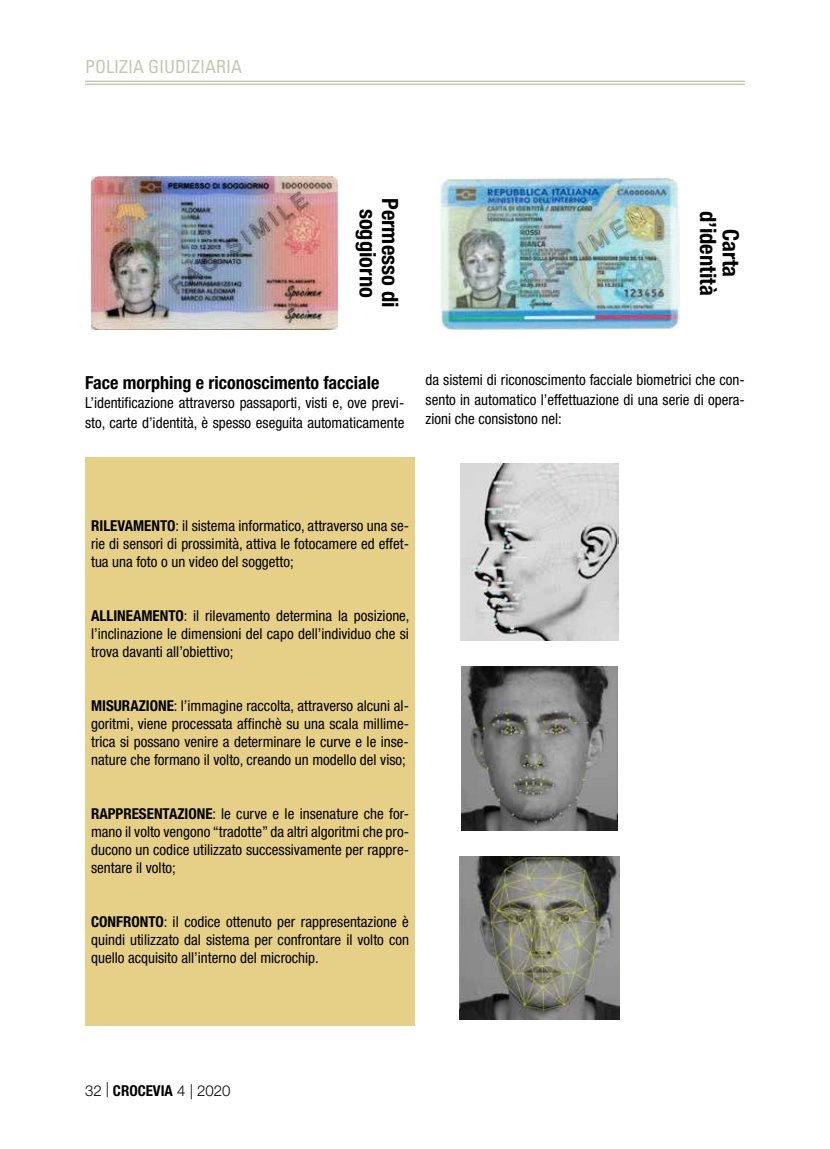
<style>
.page{position:relative;width:830px;height:1149px;background:#fff}
.page>*{position:absolute;margin:0;border:0;box-sizing:border-box;transform-origin:0 0}
.t1{font:700 condensed 22.5px/22.5px "Helvetica Neue LT Std";color:#000;text-align:center}
.t2{font:700 condensed 18px "Helvetica Neue LT Std";color:#000}
.t3{font:condensed 18px "Univers LT Std";color:#c5c9af}
.t4{font:condensed 15px/18px "Helvetica Neue LT Std";color:#000;text-align:justify}
.t5{font:300 15px "Helvetica Neue LT Std";color:#000}
.s1{font-weight:700}
.s2{font-weight:700;font-stretch:condensed}
</style>
<div class="page">
<hr style="left:85px;top:81px;width:659px;height:1px;background:#c5c9af">
<hr style="left:85px;top:84px;width:659px;height:1px;background:#c5c9af">
<img style="left:91px;top:176px;width:246px;height:153px">
<img style="left:439px;top:176px;width:240px;height:154px">
<div style="left:85px;top:457px;width:330px;height:568px;background:#e6cf87"></div>
<img style="left:460px;top:463px;width:158px;height:177px">
<img style="left:461px;top:666px;width:156px;height:164px">
<img style="left:459px;top:856px;width:160px;height:163px">
<p class="t3" style="left:85px;top:55px;width:159px">POLIZIA GIUDIZIARIA</p>
<h1 class="t1" style="left:401px;top:198px;width:111px;rotate:90deg">Permesso di soggiorno</h1>
<h1 class="t1" style="left:742px;top:210px;width:86px;rotate:90deg">Carta d’identità</h1>
<p class="t2" style="left:85px;top:371px;width:295px">Face morphing e riconoscimento facciale</p>
<p class="t4" style="left:85px;top:393px;width:320px;line-height:19.5px">L’identificazione attraverso passaporti, visti e, ove previ&shy;sto, carte d’identità, è spesso eseguita automaticamente</p>
<p class="t4" style="left:425px;top:370px;width:320px;line-height:19.5px">da sistemi di riconoscimento facciale biometrici che con&shy;sento in automatico l’effettuazione di una serie di opera&shy;zioni che consistono nel:</p>
<p class="t4" style="left:91px;top:516px;width:319px"><span class="s1">RILEVAMENTO</span>: il sistema informatico, attraverso una se&shy;rie di sensori di prossimità, attiva le fotocamere ed effet&shy;tua una foto o un video del soggetto;</p>
<p class="t4" style="left:91px;top:606px;width:320px"><span class="s1">ALLINEAMENTO</span>: il rilevamento determina la posizione, l’inclinazione le dimensioni del capo dell’individuo che si trova davanti all’obiettivo;</p>
<p class="t4" style="left:91px;top:696px;width:319px"><span class="s1">MISURAZIONE</span>: l’immagine raccolta, attraverso alcuni al&shy;goritmi, viene processata affinchè su una scala millime&shy;trica si possano venire a determinare le curve e le inse&shy;nature che formano il volto, creando un modello del viso;</p>
<p class="t4" style="left:91px;top:804px;width:319px"><span class="s1">RAPPRESENTAZIONE</span>: le curve e le insenature che for&shy;mano il volto vengono “tradotte” da altri algoritmi che pro&shy;ducono un codice utilizzato successivamente per rappre&shy;sentare il volto;</p>
<p class="t4" style="left:91px;top:912px;width:319px"><span class="s1">CONFRONTO</span>: il codice ottenuto per rappresentazione è quindi utilizzato dal sistema per confrontare il volto con quello acquisito all’interno del microchip.</p>
<p class="t5" style="left:85px;top:1080px;width:147px">32 | <span class="s2">CROCEVIA</span> 4 | 2020</p>
</div>
